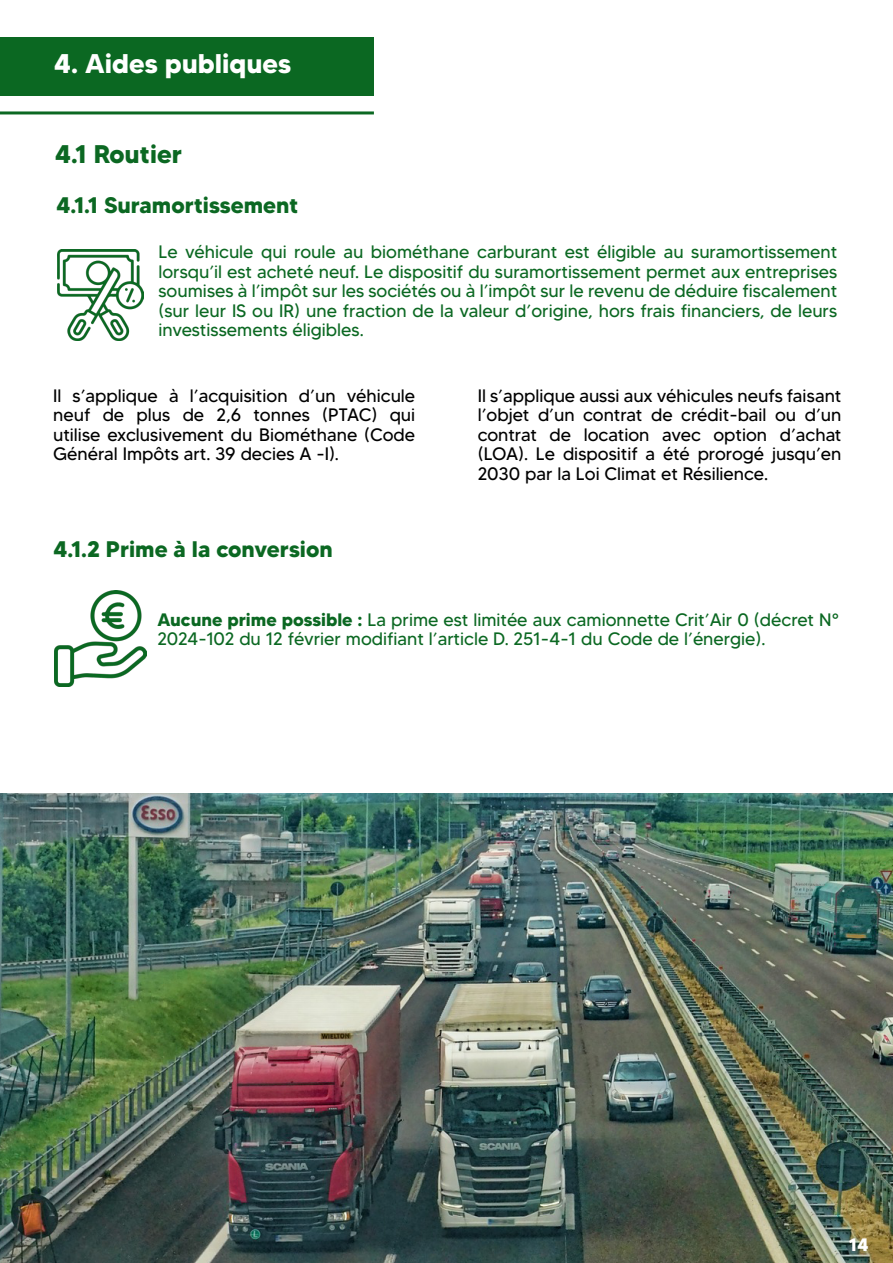
<style>
.page{position:relative;width:893px;height:1263px;background:#fff}
.page>*{position:absolute;margin:0;border:0;box-sizing:border-box;transform-origin:0 0}
.t1{font:700 27px "MADETOMMY";color:#fff}
.t2{font:700 25.5px "MADETOMMY";color:#0b6822}
.t3{font:700 22.5px "MADETOMMY";color:#0b6822}
.t4{font:18px/19.5px "MADETOMMY";color:#0b6822;text-align:justify}
.t5{font:18px/19.5px "MADETOMMY";color:#000;text-align:justify}
.t6{font:700 18px "MADETOMMY";color:#fff}
.s1{font-weight:700}
</style>
<div class="page">
<div style="left:0;top:37px;width:374px;height:58px;background:#0b6822"></div>
<hr style="left:0;top:111px;width:374px;height:3px;background:#0b6822">
<img style="left:58px;top:249px;width:86px;height:91px">
<img style="left:0;top:794px;width:893px;height:469px">
<img style="left:55px;top:590px;width:92px;height:96px">
<h1 class="t1" style="left:54px;top:47px;width:239px">4. Aides publiques</h1>
<h2 class="t2" style="left:55px;top:138px;width:129px">4.1 Routier</h2>
<p class="t3" style="left:56px;top:191px;width:244px">4.1.1 Suramortissement</p>
<p class="t4" style="left:158px;top:242px;width:680px">Le véhicule qui roule au biométhane carburant est éligible au suramortissement lorsqu’il est acheté neuf. Le dispositif du suramortissement permet aux entreprises soumises à l’impôt sur les sociétés ou à l’impôt sur le revenu de déduire fiscalement (sur leur IS ou IR) une fraction de la valeur d’origine, hors frais financiers, de leurs investissements éligibles.</p>
<p class="t5" style="left:53px;top:385px;width:364px">Il s’applique à l’acquisition d’un véhicule neuf de plus de 2,6 tonnes (PTAC) qui utilise exclusivement du Biométhane (Code Général Impôts art. 39 decies A -I).</p>
<p class="t3" style="left:53px;top:535px;width:281px">4.1.2 Prime à la conversion</p>
<p class="t5" style="left:478px;top:385px;width:365px">Il s’applique aussi aux véhicules neufs faisant l’objet d’un contrat de crédit-bail ou d’un contrat de location avec option d’achat (LOA). Le dispositif a été prorogé jusqu’en 2030 par la Loi Climat et Résilience.</p>
<p class="t4" style="left:157px;top:609px;width:683px"><span class="s1">Aucune prime possible :</span> La prime est limitée aux camionnette Crit’Air 0 (décret N°<br>2024-102 du 12 février modifiant l’article D. 251-4-1 du Code de l’énergie).</p>
<p class="t6" style="left:849px;top:1233px;width:21px">14</p>
</div>
